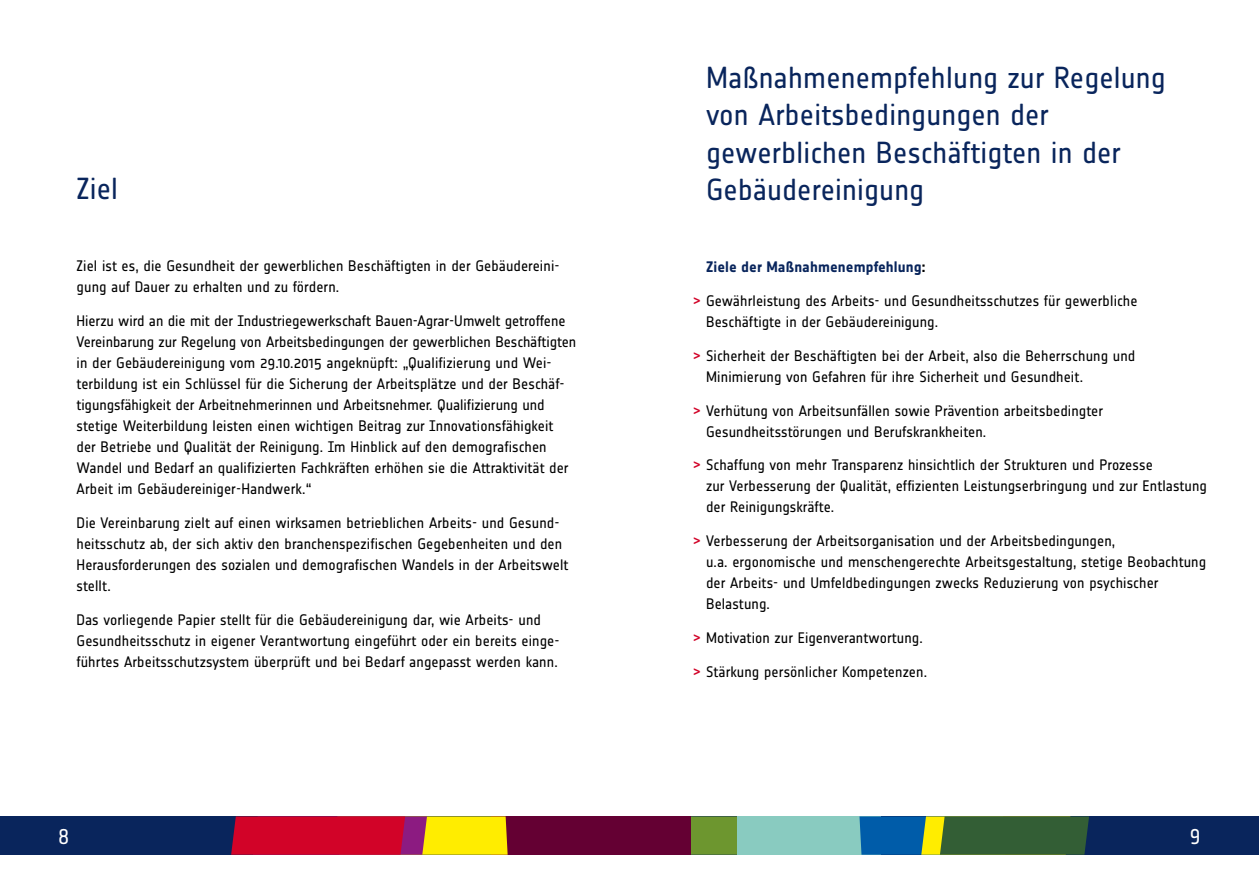
<style>
.page{position:relative;width:1259px;height:893px;background:#fff}
.page>*{position:absolute;margin:0;border:0;box-sizing:border-box;transform-origin:0 0}
.t1{font:30px/37.5px "Notes Soft";letter-spacing:.005em;color:#09255c}
.t2{font:21px "Notes Soft Regular Tf";color:#fff}
.t3{font:15px/21px "Notes Soft";letter-spacing:.005em;color:#000}
.t4{font:700 15px "Notes Soft";letter-spacing:.005em;color:#09255c}
.s1{color:#000}
.s2{font-weight:500;color:#d20328}
</style>
<div class="page">
<div style="left:0;top:816px;width:1259px;height:39px;background:#09255c"></div>
<div style="left:491px;top:816px;width:200px;height:39px;background:#640033"></div>
<svg style="left:231px;top:816px;width:276px;height:39px;background:#d54a24"></svg>
<svg style="left:691px;top:816px;width:398px;height:39px;background:#558c6f"></svg>
<h1 class="t1" style="left:77px;top:170px;width:43px">Ziel</h1>
<p class="t3" style="left:77px;top:255px;width:484px">Ziel ist es, die Gesundheit der gewerblichen Beschäftigten in der Gebäudereini&shy;gung auf Dauer zu erhalten und zu fördern.</p>
<p class="t3" style="left:77px;top:310px;width:501px">Hierzu wird an die mit der Industriegewerkschaft Bauen-Agrar-Umwelt getroffene Vereinbarung zur Regelung von Arbeitsbedingungen der gewerblichen Beschäftigten in der Gebäudereinigung vom 29.10.2015 angeknüpft: „Qualifizierung und Wei&shy;terbildung ist ein Schlüssel für die Sicherung der Arbeitsplätze und der Beschäf&shy;tigungsfähigkeit der Arbeitnehmerinnen und Arbeitsnehmer. Qualifizierung und stetige Weiterbildung leisten einen wichtigen Beitrag zur Innovationsfähigkeit der Betriebe und Qualität der Reinigung. Im Hinblick auf den demografischen Wandel und Bedarf an qualifizierten Fachkräften erhöhen sie die Attraktivität der Arbeit im Gebäudereiniger-Handwerk.“</p>
<p class="t3" style="left:77px;top:512px;width:493px">Die Vereinbarung zielt auf einen wirksamen betrieblichen Arbeits- und Gesund&shy;heitsschutz ab, der sich aktiv den branchenspezifischen Gegebenheiten und den Herausforderungen des sozialen und demografischen Wandels in der Arbeitswelt stellt.</p>
<p class="t3" style="left:77px;top:609px;width:484px">Das vorliegende Papier stellt für die Gebäudereinigung dar, wie Arbeits- und<br>Gesundheitsschutz in eigener Verantwortung eingeführt oder ein bereits einge&shy;führtes Arbeitsschutzsystem überprüft und bei Bedarf angepasst werden kann.</p>
<h1 class="t1" style="left:706px;top:58px;width:461px">Maßnahmenempfehlung zur Regelung von Arbeitsbedingungen der gewerblichen Beschäftigten in der<br>Gebäudereinigung</h1>
<p class="t4" style="left:706px;top:259px;width:221px">Ziele der Maßnahmenempfehlung<span class="s1">:</span></p>
<p class="t3" style="left:706px;top:290px;width:433px;text-indent:-13px"><span class="s2">&gt;</span> Gewährleistung des Arbeits- und Gesundheitsschutzes für gewerbliche<br>Beschäftigte in der Gebäudereinigung.</p>
<p class="t3" style="left:706px;top:345px;width:431px;text-indent:-13px"><span class="s2">&gt;</span> Sicherheit der Beschäftigten bei der Arbeit, also die Beherrschung und<br>Minimierung von Gefahren für ihre Sicherheit und Gesundheit.</p>
<p class="t3" style="left:706px;top:400px;width:398px;text-indent:-13px"><span class="s2">&gt;</span> Verhütung von Arbeitsunfällen sowie Prävention arbeitsbedingter<br>Gesundheitsstörungen und Berufskrankheiten.</p>
<p class="t3" style="left:706px;top:454px;width:502px;text-indent:-13px"><span class="s2">&gt;</span> Schaffung von mehr Transparenz hinsichtlich der Strukturen und Prozesse<br>zur Verbesserung der Qualität, effizienten Leistungserbringung und zur Entlastung der Reinigungskräfte.</p>
<p class="t3" style="left:706px;top:530px;width:501px;text-indent:-13px"><span class="s2">&gt;</span> Verbesserung der Arbeitsorganisation und der Arbeitsbedingungen,<br>u.a. ergonomische und menschengerechte Arbeitsgestaltung, stetige Beobachtung der Arbeits- und Umfeldbedingungen zwecks Reduzierung von psychischer Belastung.</p>
<p class="t3" style="left:693px;top:627px;width:231px"><span class="s2">&gt;</span> Motivation zur Eigenverantwortung.</p>
<p class="t3" style="left:693px;top:661px;width:235px"><span class="s2">&gt;</span> Stärkung persönlicher Kompetenzen.</p>
<h2 class="t2" style="left:59px;top:825px;width:12px">8</h2>
<h2 class="t2" style="left:1190px;top:825px;width:12px">9</h2>
</div>
